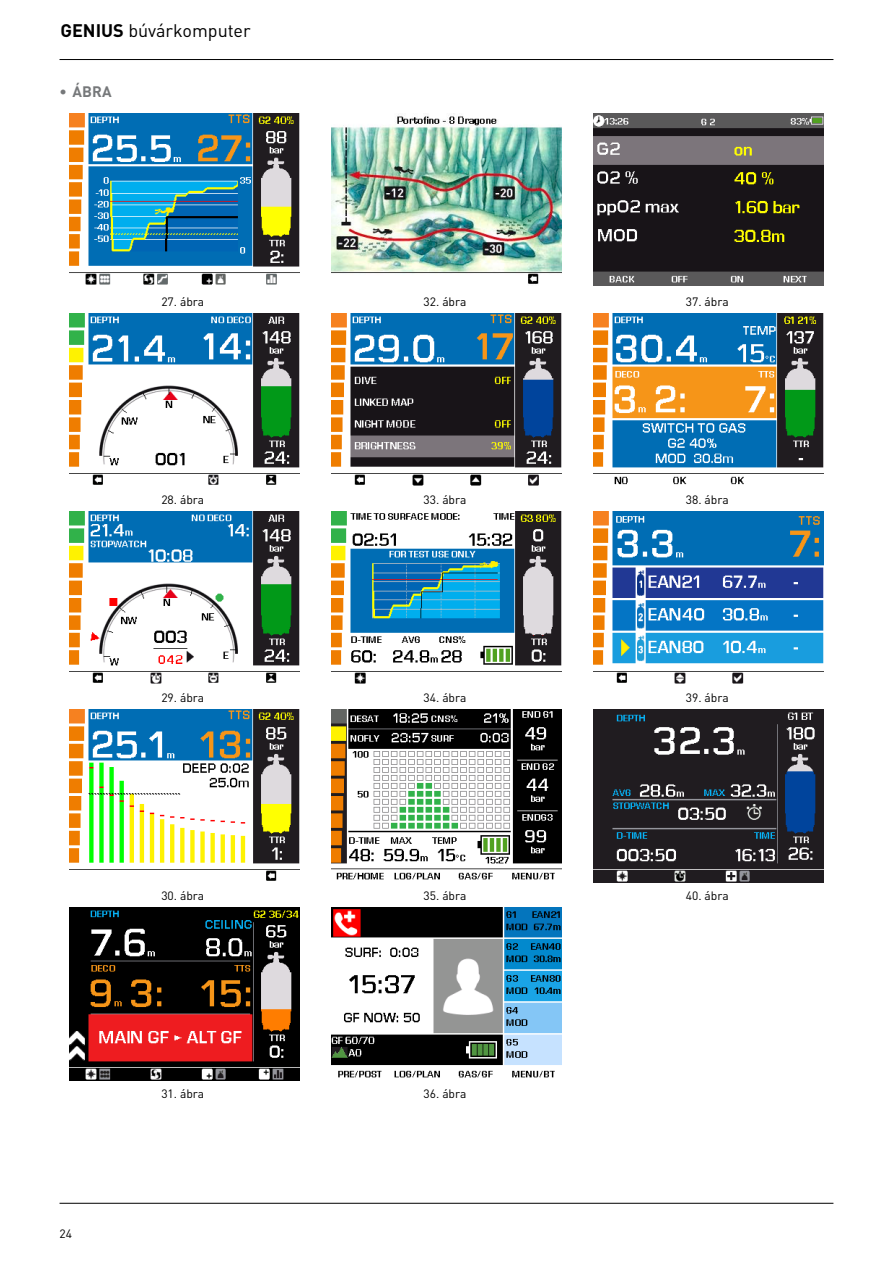
<style>
.page{position:relative;width:893px;height:1263px;background:#fff}
.page>*{position:absolute;margin:0;border:0;box-sizing:border-box;transform-origin:0 0}
.t1{font:18px "DIN Pro";color:#000}
.t2{font:700 15px "DIN Pro";color:#76787a}
.t3{font:12px "DIN Pro";color:#000}
.s1{font-weight:700}
</style>
<div class="page">
<hr style="left:60px;top:59px;width:773px;height:1px;background:#000">
<hr style="left:60px;top:1203px;width:773px;height:1px;background:#000">
<img style="left:69px;top:114px;width:230px;height:171px">
<img style="left:69px;top:314px;width:230px;height:171px">
<img style="left:69px;top:512px;width:230px;height:172px">
<img style="left:69px;top:710px;width:230px;height:171px">
<img style="left:69px;top:908px;width:230px;height:172px">
<img style="left:332px;top:114px;width:229px;height:170px">
<img style="left:332px;top:314px;width:229px;height:172px">
<img style="left:332px;top:512px;width:229px;height:172px">
<img style="left:332px;top:710px;width:229px;height:170px">
<img style="left:332px;top:908px;width:229px;height:170px">
<img style="left:594px;top:114px;width:229px;height:172px">
<img style="left:594px;top:314px;width:229px;height:171px">
<img style="left:594px;top:512px;width:229px;height:172px">
<img style="left:594px;top:710px;width:229px;height:172px">
<h1 class="t1" style="left:61px;top:18px;width:192px"><span class="s1">GENIUS</span> búvárkomputer</h1>
<p class="t2" style="left:60px;top:81px;width:54px">• ÁBRA</p>
<p class="t3" style="left:60px;top:1225px;width:14px">24</p>
<p class="t3" style="left:161px;top:294px;width:44px">27. ábra</p>
<p class="t3" style="left:161px;top:492px;width:44px">28. ábra</p>
<p class="t3" style="left:161px;top:690px;width:44px">29. ábra</p>
<p class="t3" style="left:161px;top:888px;width:44px">30. ábra</p>
<p class="t3" style="left:161px;top:1086px;width:44px">31. ábra</p>
<p class="t3" style="left:424px;top:294px;width:44px">32. ábra</p>
<p class="t3" style="left:424px;top:492px;width:44px">33. ábra</p>
<p class="t3" style="left:424px;top:690px;width:44px">34. ábra</p>
<p class="t3" style="left:424px;top:888px;width:44px">35. ábra</p>
<p class="t3" style="left:424px;top:1086px;width:44px">36. ábra</p>
<p class="t3" style="left:686px;top:294px;width:44px">37. ábra</p>
<p class="t3" style="left:686px;top:492px;width:44px">38. ábra</p>
<p class="t3" style="left:686px;top:690px;width:44px">39. ábra</p>
<p class="t3" style="left:686px;top:888px;width:44px">40. ábra</p>
</div>
